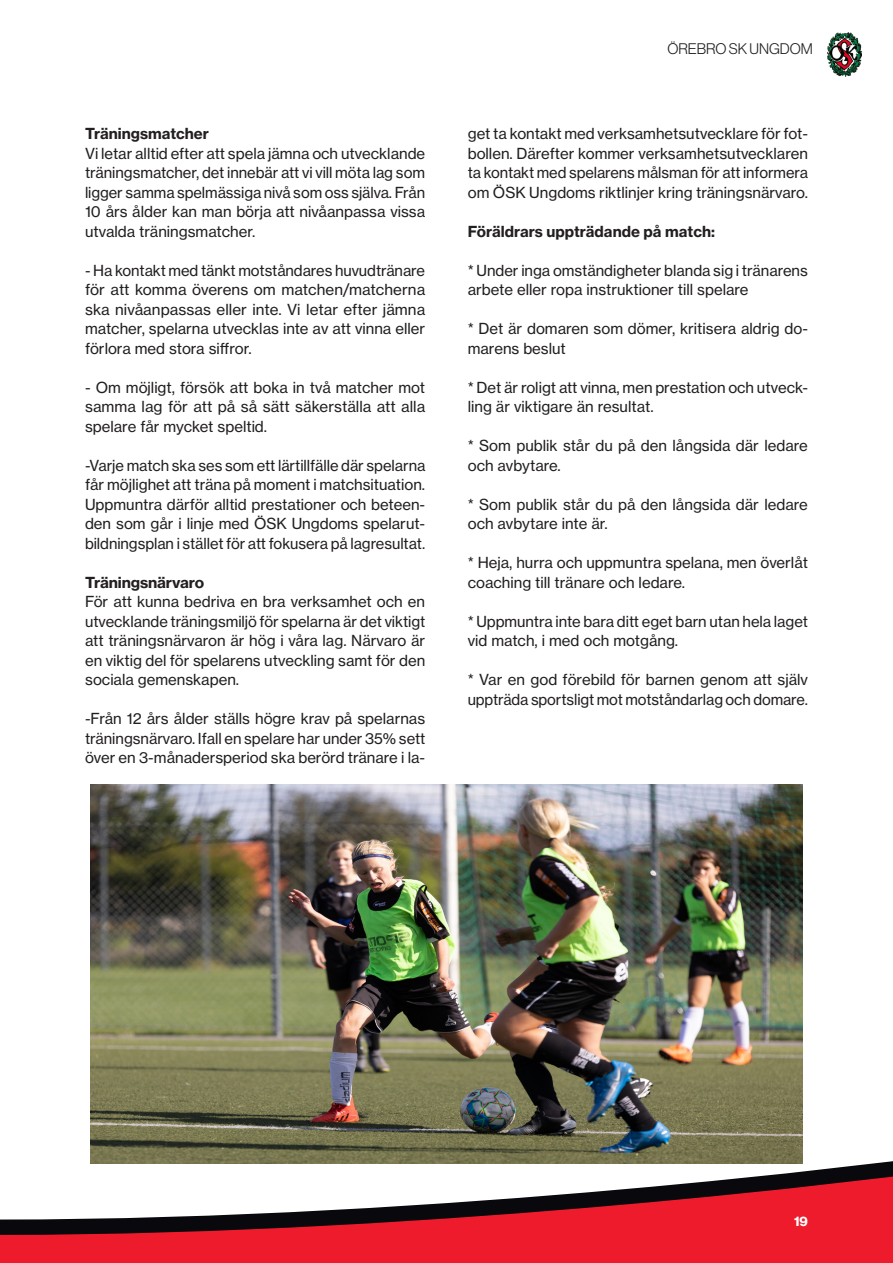
<style>
.page{position:relative;width:893px;height:1263px;background:#fff}
.page>*{position:absolute;margin:0;border:0;box-sizing:border-box;transform-origin:0 0}
.Rubrik_24p{font:15px/19.5px "N Haas Grotesk TX Pro 55 Rg";color:#231f20}
.Rubrik_24p-2{font:15px "N Haas Grotesk TX Pro 75 Bd";color:#231f20}
.ÖSK_Bröd_utan_avstånd{font:15px "N Haas Grotesk TX Pro 75 Bd";color:#231f20}
.t1{font:15px "N Haas Grotesk DS Pro 45 Lt";color:#231f20}
.t2{font:13.5px "N Haas Grotesk DS Pro 75 Bd";color:#fff}
.s1{font-family:"N Haas Grotesk TX Pro 75 Bd"}
</style>
<div class="page">
<img style="left:91px;top:784px;width:711px;height:375px">
<svg style="left:90px;top:1159px;width:803px;height:16px"></svg>
<svg style="left:0;top:1175px;width:893px;height:88px;fill:#ee1b2c"></svg>
<img style="left:827px;top:32px;width:35px;height:45px">
<p class="ÖSK_Bröd_utan_avstånd" style="left:85px;top:124px;width:125px">Träningsmatcher</p>
<p class="Rubrik_24p" style="left:85px;top:144px;width:342px;text-align:justify">Vi letar alltid efter att spela jämna och utvecklande träningsmatcher, det innebär att vi vill möta lag som ligger samma spelmässiga nivå som oss själva. Från 10 års ålder kan man börja att nivåanpassa vissa utvalda träningsmatcher.</p>
<p class="Rubrik_24p" style="left:85px;top:261px;width:342px;text-align:justify">- Ha kontakt med tänkt motståndares huvudtränare för att komma överens om matchen/matcherna ska nivåanpassas eller inte. Vi letar efter jämna matcher, spelarna utvecklas inte av att vinna eller förlora med stora siffror.</p>
<p class="Rubrik_24p" style="left:85px;top:378px;width:342px;text-align:justify">- Om möjligt, försök att boka in två matcher mot samma lag för att på så sätt säkerställa att alla spelare får mycket speltid.</p>
<p class="Rubrik_24p" style="left:85px;top:456px;width:342px">-Varje match ska ses som ett lärtillfälle där spelarna får möjlighet att träna på moment i matchsituation.<br>Uppmuntra därför alltid prestationer och beteen&shy;den som går i linje med ÖSK Ungdoms spelarut&shy;bildningsplan i stället för att fokusera på lagresultat.</p>
<p class="Rubrik_24p" style="left:85px;top:573px;width:342px"><span class="s1">Träningsnärvaro<br></span>För att kunna bedriva en bra verksamhet och en utvecklande träningsmiljö för spelarna är det viktigt att träningsnärvaron är hög i våra lag. Närvaro är en viktig del för spelarens utveckling samt för den sociala gemenskapen.</p>
<p class="Rubrik_24p" style="left:85px;top:709px;width:342px;text-align:justify">-Från 12 års ålder ställs högre krav på spelarnas träningsnärvaro. Ifall en spelare har under 35% sett över en 3-månadersperiod ska berörd tränare i la-</p>
<p class="t1" style="left:667px;top:41px;width:147px">ÖREBRO SK UNGDOM</p>
<p class="Rubrik_24p" style="left:468px;top:124px;width:342px;text-align:justify">get ta kontakt med verksamhetsutvecklare för fot&shy;bollen. Därefter kommer verksamhetsutvecklaren ta kontakt med spelarens målsman för att informera om ÖSK Ungdoms riktlinjer kring träningsnärvaro.</p>
<p class="Rubrik_24p-2" style="left:468px;top:222px;width:249px">Föräldrars uppträdande på match:</p>
<p class="Rubrik_24p" style="left:468px;top:261px;width:342px">* Under inga omständigheter blanda sig i tränarens arbete eller ropa instruktioner till spelare</p>
<p class="Rubrik_24p" style="left:468px;top:319px;width:342px">* Det är domaren som dömer, kritisera aldrig do&shy;marens beslut</p>
<p class="Rubrik_24p" style="left:468px;top:378px;width:342px">* Det är roligt att vinna, men prestation och utveck&shy;ling är viktigare än resultat.</p>
<p class="Rubrik_24p" style="left:468px;top:436px;width:342px">* Som publik står du på den långsida där ledare och avbytare.</p>
<p class="Rubrik_24p" style="left:468px;top:495px;width:342px">* Som publik står du på den långsida där ledare och avbytare inte är.</p>
<p class="Rubrik_24p" style="left:468px;top:553px;width:342px">* Heja, hurra och uppmuntra spelana, men överlåt coaching till tränare och ledare.</p>
<p class="Rubrik_24p" style="left:468px;top:612px;width:342px">* Uppmuntra inte bara ditt eget barn utan hela laget vid match, i med och motgång.</p>
<p class="Rubrik_24p" style="left:468px;top:670px;width:342px">* Var en god förebild för barnen genom att själv uppträda sportsligt mot motståndarlag och domare.</p>
<p class="t2" style="left:794px;top:1213px;width:15px">19</p>
</div>
